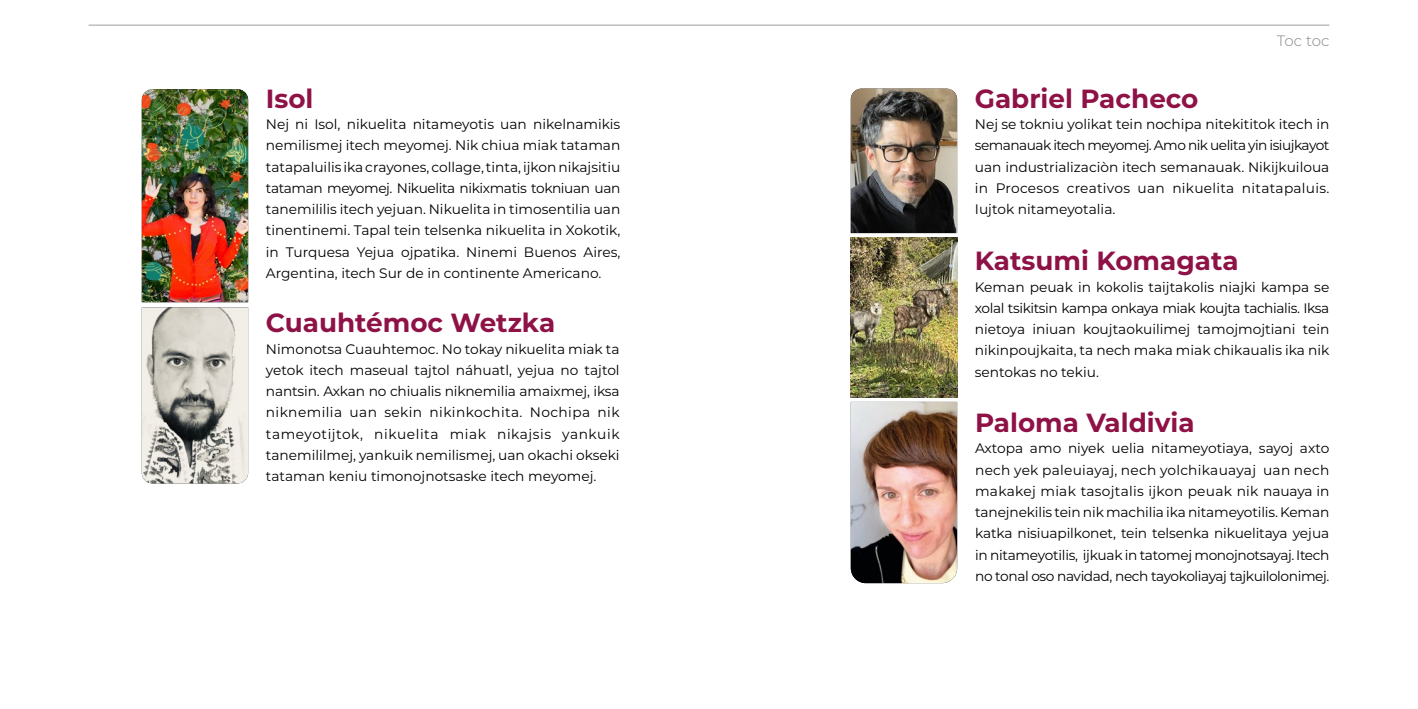
<style>
.page{position:relative;width:1418px;height:709px;background:#fff}
.page>*{position:absolute;margin:0;border:0;box-sizing:border-box;transform-origin:0 0}
.t1{font:700 26.25px "Montserrat";color:#8e1246}
.t2{font:300 15px "Montserrat";letter-spacing:-.01em;color:#878787}
.t3{font:13.75px/21.2px "Montserrat";color:#000;text-align:justify}
</style>
<div class="page">
<hr style="left:709px;top:25px;width:620px;height:1px;background:#9d9d9c">
<hr style="left:89px;top:25px;width:620px;height:1px;background:#9d9d9c">
<img style="left:142px;top:89px;width:106px;height:214px">
<img style="left:142px;top:307px;width:106px;height:176px">
<img style="left:850px;top:89px;width:107px;height:144px">
<img style="left:850px;top:238px;width:107px;height:159px">
<img style="left:850px;top:402px;width:107px;height:181px">
<h1 class="t1" style="left:266px;top:80px;width:49px">Isol</h1>
<p class="t3" style="left:266px;top:113px;width:356px">Nej ni Isol, nikuelita nitameyotis uan nikelnamikis nemilismej itech meyomej. Nik chiua miak tataman tatapaluilis ika crayones, collage, tinta, ijkon nikajsitiu tataman meyomej. Nikuelita nikixmatis tokniuan uan tanemililis itech yejuan. Nikuelita in timosentilia uan tinentinemi. Tapal tein telsenka nikuelita in Xokotik, in Turquesa Yejua ojpatika. Ninemi Buenos Aires, Argentina, itech Sur de in continente Americano.</p>
<h1 class="t1" style="left:266px;top:304px;width:291px">Cuauhtémoc Wetzka</h1>
<p class="t3" style="left:266px;top:337px;width:355px">Nimonotsa Cuauhtemoc. No tokay nikuelita miak ta yetok itech maseual tajtol náhuatl, yejua no tajtol nantsin. Axkan no chiualis niknemilia amaixmej, iksa niknemilia uan sekin nikinkochita. Nochipa nik tameyotijtok, nikuelita miak nikajsis yankuik tanemililmej, yankuik nemilismej, uan okachi okseki tataman keniu timonojnotsaske itech meyomej.</p>
<p class="t2" style="left:1276px;top:31px;width:54px">Toc toc</p>
<h1 class="t1" style="left:974px;top:80px;width:225px">Gabriel Pacheco</h1>
<p class="t3" style="left:974px;top:113px;width:356px">Nej se tokniu yolikat tein nochipa nitekititok itech in semanauak itech meyomej. Amo nik uelita yin isiujkayot uan industrializaciòn itech semanauak. Nikijkuiloua in Procesos creativos uan nikuelita nitatapaluis.<br>Iujtok nitameyotalia.</p>
<h1 class="t1" style="left:974px;top:242px;width:265px">Katsumi Komagata</h1>
<p class="t3" style="left:974px;top:276px;width:356px">Keman peuak in kokolis taijtakolis niajki kampa se xolal tsikitsin kampa onkaya miak koujta tachialis. Iksa nietoya iniuan koujtaokuilimej tamojmojtiani tein nikinpoujkaita, ta nech maka miak chikaualis ika nik sentokas no tekiu.</p>
<h1 class="t1" style="left:975px;top:404px;width:221px">Paloma Valdivia</h1>
<p class="t3" style="left:975px;top:437px;width:356px">Axtopa amo niyek uelia nitameyotiaya, sayoj axto nech yek paleuiayaj, nech yolchikauayaj uan nech makakej miak tasojtalis ijkon peuak nik nauaya in tanejnekilis tein nik machilia ika nitameyotilis. Keman katka nisiuapilkonet, tein telsenka nikuelitaya yejua in nitameyotilis, ijkuak in tatomej monojnotsayaj. Itech no tonal oso navidad, nech tayokoliayaj tajkuilolonimej.</p>
</div>
